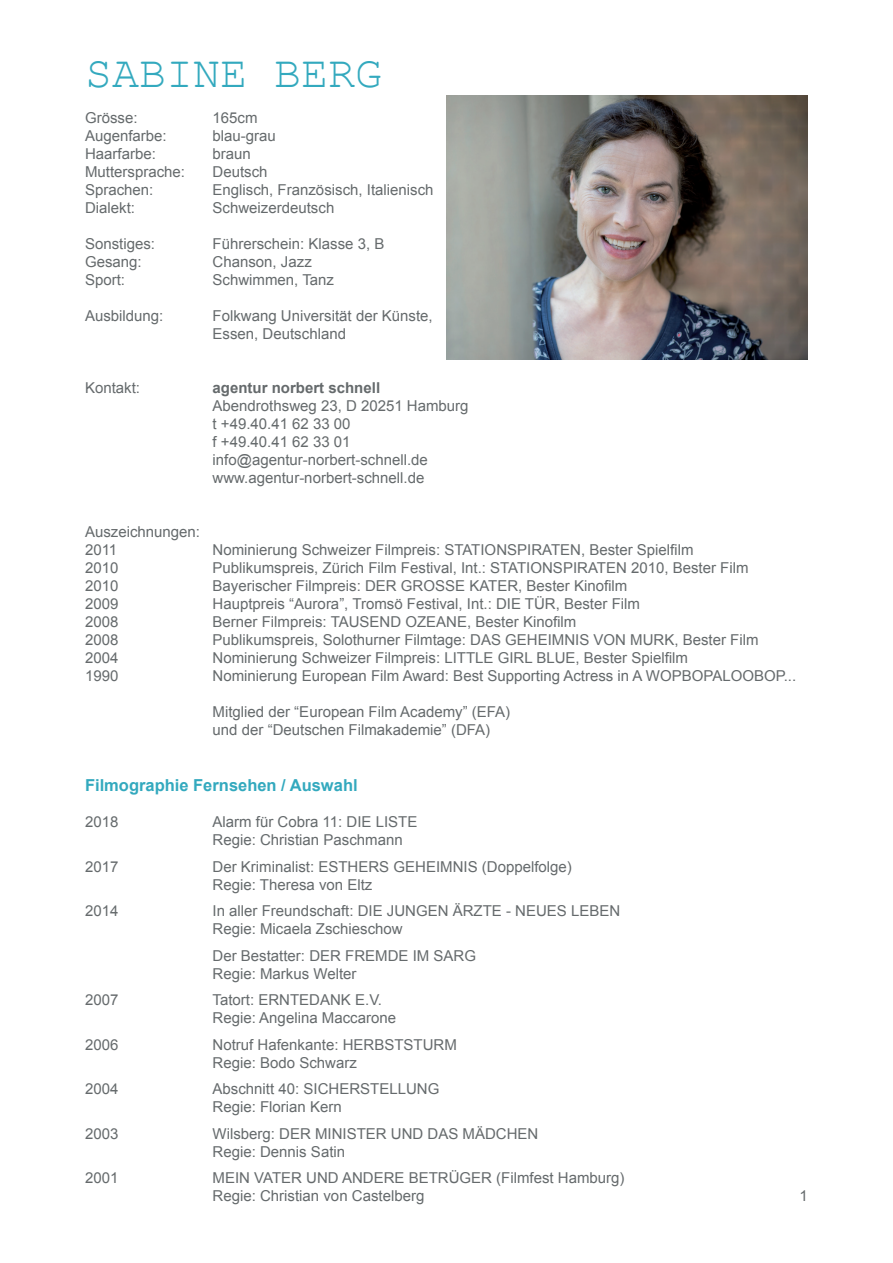
<style>
.page{position:relative;width:893px;height:1263px;background:#fff}
.page>*{position:absolute;margin:0;border:0;box-sizing:border-box;transform-origin:0 0}
.t1{font:45px "Courier New";color:#33a9be}
.t2{font:700 16.5px "Arial";color:#33a9be}
.t3{font:15px/18px "Arial";color:#656a6c}
.t4{font:700 15px "Arial";color:#656a6c}
</style>
<div class="page">
<img style="left:446px;top:96px;width:362px;height:263px">
<h1 class="t1" style="left:85px;top:45px;width:298px">SABINE BERG</h1>
<p class="t3" style="left:85px;top:109px;width:54px">Grösse:</p>
<p class="t3" style="left:213px;top:109px;width:47px">165cm</p>
<p class="t3" style="left:85px;top:127px;width:83px">Augenfarbe:</p>
<p class="t3" style="left:213px;top:127px;width:65px">blau-grau</p>
<p class="t3" style="left:85px;top:145px;width:72px">Haarfarbe:</p>
<p class="t3" style="left:213px;top:145px;width:40px">braun</p>
<p class="t3" style="left:85px;top:163px;width:102px">Muttersprache:</p>
<p class="t3" style="left:213px;top:163px;width:57px">Deutsch</p>
<p class="t3" style="left:85px;top:181px;width:70px">Sprachen:</p>
<p class="t3" style="left:213px;top:181px;width:222px">Englisch, Französisch, Italienisch</p>
<p class="t3" style="left:85px;top:199px;width:52px">Dialekt:</p>
<p class="t3" style="left:213px;top:199px;width:123px">Schweizerdeutsch</p>
<p class="t3" style="left:85px;top:235px;width:72px">Sonstiges:</p>
<p class="t3" style="left:213px;top:235px;width:173px">Führerschein: Klasse 3, B</p>
<p class="t3" style="left:85px;top:253px;width:58px">Gesang:</p>
<p class="t3" style="left:213px;top:253px;width:101px">Chanson, Jazz</p>
<p class="t3" style="left:85px;top:271px;width:42px">Sport:</p>
<p class="t3" style="left:213px;top:271px;width:123px">Schwimmen, Tanz</p>
<p class="t3" style="left:85px;top:307px;width:80px">Ausbildung:</p>
<p class="t3" style="left:213px;top:307px;width:222px">Folkwang Universität der Künste,<br>Essen, Deutschland</p>
<p class="t3" style="left:85px;top:379px;width:57px">Kontakt:</p>
<p class="t4" style="left:213px;top:378px;width:169px">agentur norbert schnell</p>
<p class="t3" style="left:213px;top:397px;width:257px">Abendrothsweg 23, D 20251 Hamburg t +49.40.41 62 33 00<br>f +49.40.41 62 33 01 info@agentur-norbert-schnell.de www.agentur-norbert-schnell.de</p>
<p class="t3" style="left:85px;top:523px;width:117px">Auszeichnungen:<br>2011</p>
<p class="t3" style="left:213px;top:541px;width:482px">Nominierung Schweizer Filmpreis: STATIONSPIRATEN, Bester Spielfilm</p>
<p class="t3" style="left:85px;top:559px;width:35px">2010</p>
<p class="t3" style="left:213px;top:559px;width:537px">Publikumspreis, Zürich Film Festival, Int.: STATIONSPIRATEN 2010, Bester Film</p>
<p class="t3" style="left:85px;top:577px;width:35px">2010</p>
<p class="t3" style="left:213px;top:577px;width:416px">Bayerischer Filmpreis: DER GROSSE KATER, Bester Kinofilm</p>
<p class="t3" style="left:85px;top:595px;width:35px">2009</p>
<p class="t3" style="left:213px;top:595px;width:429px">Hauptpreis “Aurora”, Tromsö Festival, Int.: DIE TÜR, Bester Film</p>
<p class="t3" style="left:85px;top:613px;width:35px">2008</p>
<p class="t3" style="left:213px;top:613px;width:365px">Berner Filmpreis: TAUSEND OZEANE, Bester Kinofilm</p>
<p class="t3" style="left:85px;top:631px;width:35px">2008</p>
<p class="t3" style="left:213px;top:631px;width:547px">Publikumspreis, Solothurner Filmtage: DAS GEHEIMNIS VON MURK, Bester Film</p>
<p class="t3" style="left:85px;top:649px;width:35px">2004</p>
<p class="t3" style="left:213px;top:649px;width:477px">Nominierung Schweizer Filmpreis: LITTLE GIRL BLUE, Bester Spielfilm</p>
<p class="t3" style="left:85px;top:667px;width:35px">1990</p>
<p class="t3" style="left:213px;top:667px;width:585px">Nominierung European Film Award: Best Supporting Actress in A WOPBOPALOOBOP...</p>
<p class="t3" style="left:213px;top:703px;width:299px">Mitglied der “European Film Academy” (EFA) und der “Deutschen Filmakademie” (DFA)</p>
<p class="t2" style="left:85px;top:774px;width:274px">Filmographie Fernsehen / Auswahl</p>
<p class="t3" style="left:85px;top:813px;width:35px">2018</p>
<p class="t3" style="left:213px;top:813px;width:206px">Alarm für Cobra 11: DIE LISTE<br>Regie: Christian Paschmann</p>
<p class="t3" style="left:85px;top:857px;width:35px">2017</p>
<p class="t3" style="left:213px;top:857px;width:361px">Der Kriminalist: ESTHERS GEHEIMNIS (Doppelfolge)<br>Regie: Theresa von Eltz</p>
<p class="t3" style="left:85px;top:902px;width:35px">2014</p>
<p class="t3" style="left:213px;top:902px;width:409px">In aller Freundschaft: DIE JUNGEN ÄRZTE - NEUES LEBEN<br>Regie: Micaela Zschieschow</p>
<p class="t3" style="left:213px;top:946px;width:265px">Der Bestatter: DER FREMDE IM SARG<br>Regie: Markus Welter</p>
<p class="t3" style="left:85px;top:991px;width:35px">2007</p>
<p class="t3" style="left:213px;top:991px;width:185px">Tatort: ERNTEDANK E.V.<br>Regie: Angelina Maccarone</p>
<p class="t3" style="left:85px;top:1035px;width:35px">2006</p>
<p class="t3" style="left:213px;top:1035px;width:246px">Notruf Hafenkante: HERBSTSTURM<br>Regie: Bodo Schwarz</p>
<p class="t3" style="left:85px;top:1080px;width:35px">2004</p>
<p class="t3" style="left:213px;top:1080px;width:228px">Abschnitt 40: SICHERSTELLUNG<br>Regie: Florian Kern</p>
<p class="t3" style="left:85px;top:1124px;width:35px">2003</p>
<p class="t3" style="left:213px;top:1124px;width:327px">Wilsberg: DER MINISTER UND DAS MÄDCHEN<br>Regie: Dennis Satin</p>
<p class="t3" style="left:85px;top:1169px;width:35px">2001</p>
<p class="t3" style="left:213px;top:1169px;width:413px">MEIN VATER UND ANDERE BETRÜGER (Filmfest Hamburg)<br>Regie: Christian von Castelberg</p>
<p class="t3" style="left:800px;top:1187px;width:10px">1</p>
</div>
